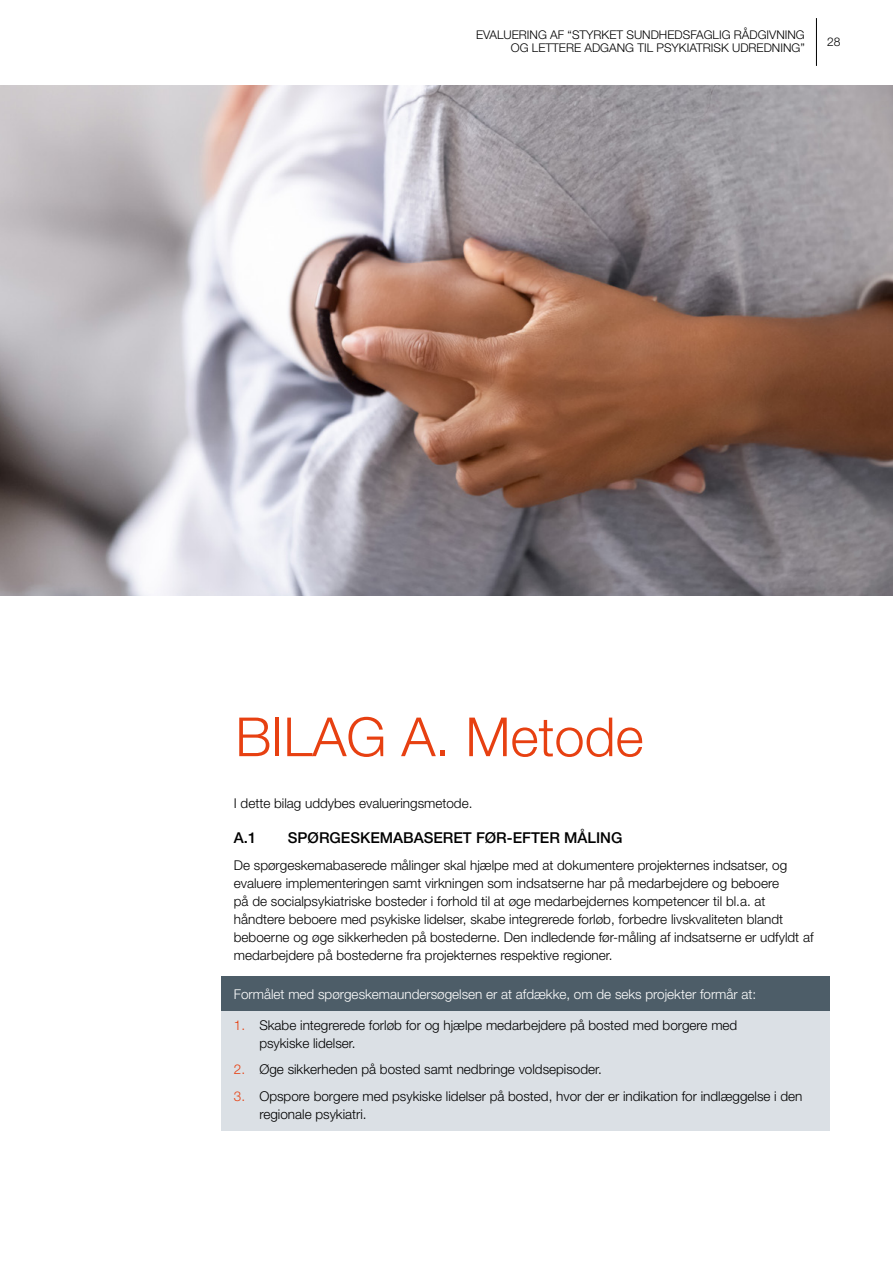
<style>
.page{position:relative;width:893px;height:1263px;background:#fff}
.page>*{position:absolute;margin:0;border:0;box-sizing:border-box;transform-origin:0 0}
.t1{font:300 54px "Helvetica Neue LT Std";color:#e74011}
.t2{font:500 15px "Helvetica Neue LT Std";color:#000}
.t3{font:300 13.5px/18px "Helvetica Neue LT Std";color:#000}
.t4{font:300 13.5px "Helvetica Neue LT Std";color:#fff}
.t5{font:300 12px/13.5px "Helvetica Neue LT Std";color:#000;text-align:right}
.s1{color:#e74011}
</style>
<div class="page">
<hr style="left:816px;top:18px;width:1px;height:48px;background:#000">
<div style="left:221px;top:976px;width:608px;height:44px;background:#4d5d68"></div>
<div style="left:221px;top:1011px;width:608px;height:49px;background:#dbe0e5"></div>
<div style="left:221px;top:1056px;width:608px;height:30px;background:#dbe0e5"></div>
<div style="left:221px;top:1082px;width:608px;height:49px;background:#dbe0e5"></div>
<img style="left:0;top:85px;width:893px;height:510px">
<p class="t5" style="left:476px;top:28px;width:330px">EVALUERING AF “STYRKET SUNDHEDSFAGLIG RÅDGIVNING<br>OG LETTERE ADGANG TIL PSYKIATRISK UDREDNING”</p>
<p class="t5" style="left:827px;top:35px;width:15px">28</p>
<h1 class="t1" style="left:235px;top:704px;width:410px">BILAG A. Metode</h1>
<p class="t3" style="left:234px;top:794px;width:240px">I dette bilag uddybes evalueringsmetode.</p>
<p class="t2" style="left:234px;top:829px;width:24px">A.1</p>
<p class="t2" style="left:288px;top:829px;width:336px">SPØRGESKEMABASERET FØR-EFTER MÅLING</p>
<p class="t3" style="left:234px;top:856px;width:581px">De spørgeskemabaserede målinger skal hjælpe med at dokumentere projekternes indsatser, og evaluere implementeringen samt virkningen som indsatserne har på medarbejdere og beboere<br>på de socialpsykiatriske bosteder i forhold til at øge medarbejdernes kompetencer til bl.a. at håndtere beboere med psykiske lidelser, skabe integrerede forløb, forbedre livskvaliteten blandt beboerne og øge sikkerheden på bostederne. Den indledende før-måling af indsatserne er udfyldt af medarbejdere på bostederne fra projekternes respektive regioner.</p>
<p class="t4" style="left:234px;top:986px;width:524px">Formålet med spørgeskemaundersøgelsen er at afdække, om de seks projekter formår at:</p>
<p class="t3" style="left:259px;top:1016px;width:479px;text-indent:-26px"><span class="s1">1.</span> Skabe integrerede forløb for og hjælpe medarbejdere på bosted med borgere med psykiske lidelser.</p>
<p class="t3" style="left:234px;top:1060px;width:370px"><span class="s1">2.</span> Øge sikkerheden på bosted samt nedbringe voldsepisoder.</p>
<p class="t3" style="left:259px;top:1087px;width:545px;text-indent:-26px"><span class="s1">3.</span> Opspore borgere med psykiske lidelser på bosted, hvor der er indikation for indlæggelse i den regionale psykiatri.</p>
</div>
